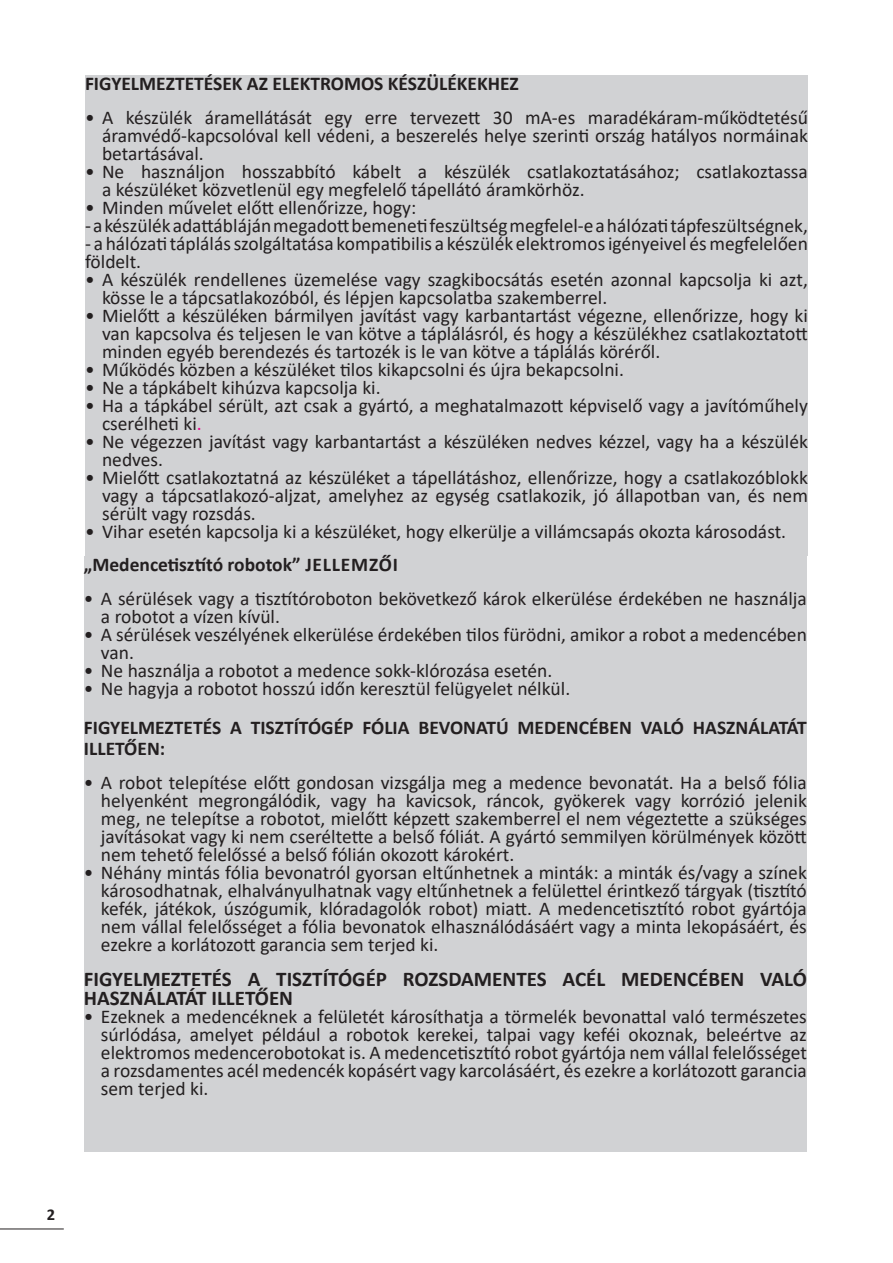
<style>
.page{position:relative;width:893px;height:1263px;background:#fff}
.page>*{position:absolute;margin:0;border:0;box-sizing:border-box;transform-origin:0 0}
.Texte_normal___puce_Wanring{font:700 21px/18.5px "Calibri";color:#231f20}
.Texte_Normal{font:19.5px/18px "Calibri";color:#231f20}
.Texte_normal___puce_Wanring-2{font:700 19.5px/21px "Calibri";color:#231f20}
.Texte_Normal-2{font:700 19.5px "Calibri";color:#231f20}
.Texte_normal{font:700 19.5px "Calibri";color:#231f20}
.t1{font:700 16.5px "Calibri";color:#231f20}
.s1{color:#ed028c}
</style>
<div class="page">
<hr style="left:0;top:1228px;width:64px;height:1px;background:#231f20">
<div style="left:85px;top:75px;width:723px;height:481px;background:#d1d2d4"></div>
<div style="left:84px;top:556px;width:723px;height:596px;background:#d1d2d4"></div>
<p class="Texte_Normal-2" style="left:85px;top:70px;width:435px">FIGYELMEZTETÉSEK AZ ELEKTROMOS KÉSZÜLÉKEKHEZ</p>
<p class="Texte_Normal" style="left:102px;top:108px;width:707px;text-align:justify;text-indent:-17px">• A készülék áramellátását egy erre tervezett 30 mA-es maradékáram-működtetésű áramvédő-kapcsolóval kell védeni, a beszerelés helye szerinti ország hatályos normáinak betartásával.</p>
<p class="Texte_Normal" style="left:102px;top:162px;width:707px;text-indent:-17px">• Ne használjon hosszabbító kábelt a készülék csatlakoztatásához; csatlakoztassa a készüléket közvetlenül egy megfelelő tápellátó áramkörhöz.</p>
<p class="Texte_Normal" style="left:85px;top:198px;width:333px">• Minden művelet előtt ellenőrizze, hogy:</p>
<p class="Texte_Normal" style="left:85px;top:216px;width:724px">- a készülék adattábláján megadott bemeneti feszültség megfelel-e a hálózati tápfeszültségnek,</p>
<p class="Texte_Normal" style="left:85px;top:234px;width:724px">- a hálózati táplálás szolgáltatása kompatibilis a készülék elektromos igényeivel és megfelelően földelt.</p>
<p class="Texte_Normal" style="left:102px;top:270px;width:707px;text-indent:-17px">• A készülék rendellenes üzemelése vagy szagkibocsátás esetén azonnal kapcsolja ki azt, kösse le a tápcsatlakozóból, és lépjen kapcsolatba szakemberrel.</p>
<p class="Texte_Normal" style="left:102px;top:306px;width:707px;text-align:justify;text-indent:-17px">• Mielőtt a készüléken bármilyen javítást vagy karbantartást végezne, ellenőrizze, hogy ki van kapcsolva és teljesen le van kötve a táplálásról, és hogy a készülékhez csatlakoztatott minden egyéb berendezés és tartozék is le van kötve a táplálás köréről.</p>
<p class="Texte_Normal" style="left:85px;top:360px;width:540px">• Működés közben a készüléket tilos kikapcsolni és újra bekapcsolni.</p>
<p class="Texte_Normal" style="left:85px;top:378px;width:297px">• Ne a tápkábelt kihúzva kapcsolja ki.</p>
<p class="Texte_Normal" style="left:102px;top:396px;width:707px;text-indent:-17px">• Ha a tápkábel sérült, azt csak a gyártó, a meghatalmazott képviselő vagy a javítóműhely cserélheti ki<span class="s1">.</span></p>
<p class="Texte_Normal" style="left:102px;top:432px;width:707px;text-indent:-17px">• Ne végezzen javítást vagy karbantartást a készüléken nedves kézzel, vagy ha a készülék nedves.</p>
<p class="Texte_Normal" style="left:102px;top:468px;width:707px;text-align:justify;text-indent:-17px">• Mielőtt csatlakoztatná az készüléket a tápellátáshoz, ellenőrizze, hogy a csatlakozóblokk vagy a tápcsatlakozó-aljzat, amelyhez az egység csatlakozik, jó állapotban van, és nem sérült vagy rozsdás.</p>
<p class="Texte_Normal" style="left:85px;top:522px;width:703px">• Vihar esetén kapcsolja ki a készüléket, hogy elkerülje a villámcsapás okozta károsodást.</p>
<p class="Texte_normal" style="left:84px;top:551px;width:315px">„Medencetisztító robotok” JELLEMZŐI</p>
<p class="Texte_Normal" style="left:101px;top:589px;width:707px;text-indent:-17px">• A sérülések vagy a tisztítóroboton bekövetkező károk elkerülése érdekében ne használja a robotot a vízen kívül.</p>
<p class="Texte_Normal" style="left:101px;top:625px;width:707px;text-indent:-17px">• A sérülések veszélyének elkerülése érdekében tilos fürödni, amikor a robot a medencében van.</p>
<p class="Texte_Normal" style="left:84px;top:661px;width:470px">• Ne használja a robotot a medence sokk-klórozása esetén.</p>
<p class="Texte_Normal" style="left:84px;top:679px;width:488px">• Ne hagyja a robotot hosszú időn keresztül felügyelet nélkül.</p>
<p class="Texte_normal___puce_Wanring-2" style="left:84px;top:717px;width:724px">FIGYELMEZTETÉS A TISZTÍTÓGÉP FÓLIA BEVONATÚ MEDENCÉBEN VALÓ HASZNÁLATÁT<br>ILLETŐEN:</p>
<p class="Texte_Normal" style="left:101px;top:773px;width:707px;text-align:justify;text-indent:-17px">• A robot telepítése előtt gondosan vizsgálja meg a medence bevonatát. Ha a belső fólia helyenként megrongálódik, vagy ha kavicsok, ráncok, gyökerek vagy korrózió jelenik meg, ne telepítse a robotot, mielőtt képzett szakemberrel el nem végeztette a szükséges javításokat vagy ki nem cseréltette a belső fóliát. A gyártó semmilyen körülmények között nem tehető felelőssé a belső fólián okozott károkért.</p>
<p class="Texte_Normal" style="left:101px;top:863px;width:707px;text-align:justify;text-indent:-17px">• Néhány mintás fólia bevonatról gyorsan eltűnhetnek a minták: a minták és/vagy a színek károsodhatnak, elhalványulhatnak vagy eltűnhetnek a felülettel érintkező tárgyak (tisztító kefék, játékok, úszógumik, klóradagolók robot) miatt. A medencetisztító robot gyártója nem vállal felelősséget a fólia bevonatok elhasználódásáért vagy a minta lekopásáért, és ezekre a korlátozott garancia sem terjed ki.</p>
<p class="Texte_normal___puce_Wanring" style="left:84px;top:970px;width:724px">FIGYELMEZTETÉS A TISZTÍTÓGÉP ROZSDAMENTES ACÉL MEDENCÉBEN VALÓ<br>HASZNÁLATÁT ILLETŐEN</p>
<p class="Texte_Normal" style="left:101px;top:1006px;width:707px;text-align:justify;text-indent:-17px">• Ezeknek a medencéknek a felületét károsíthatja a törmelék bevonattal való természetes súrlódása, amelyet például a robotok kerekei, talpai vagy keféi okoznak, beleértve az elektromos medencerobotokat is. A medencetisztító robot gyártója nem vállal felelősséget a rozsdamentes acél medencék kopásért vagy karcolásáért, és ezekre a korlátozott garancia sem terjed ki.</p>
<p class="t1" style="left:47px;top:1203px;width:10px">2</p>
</div>
